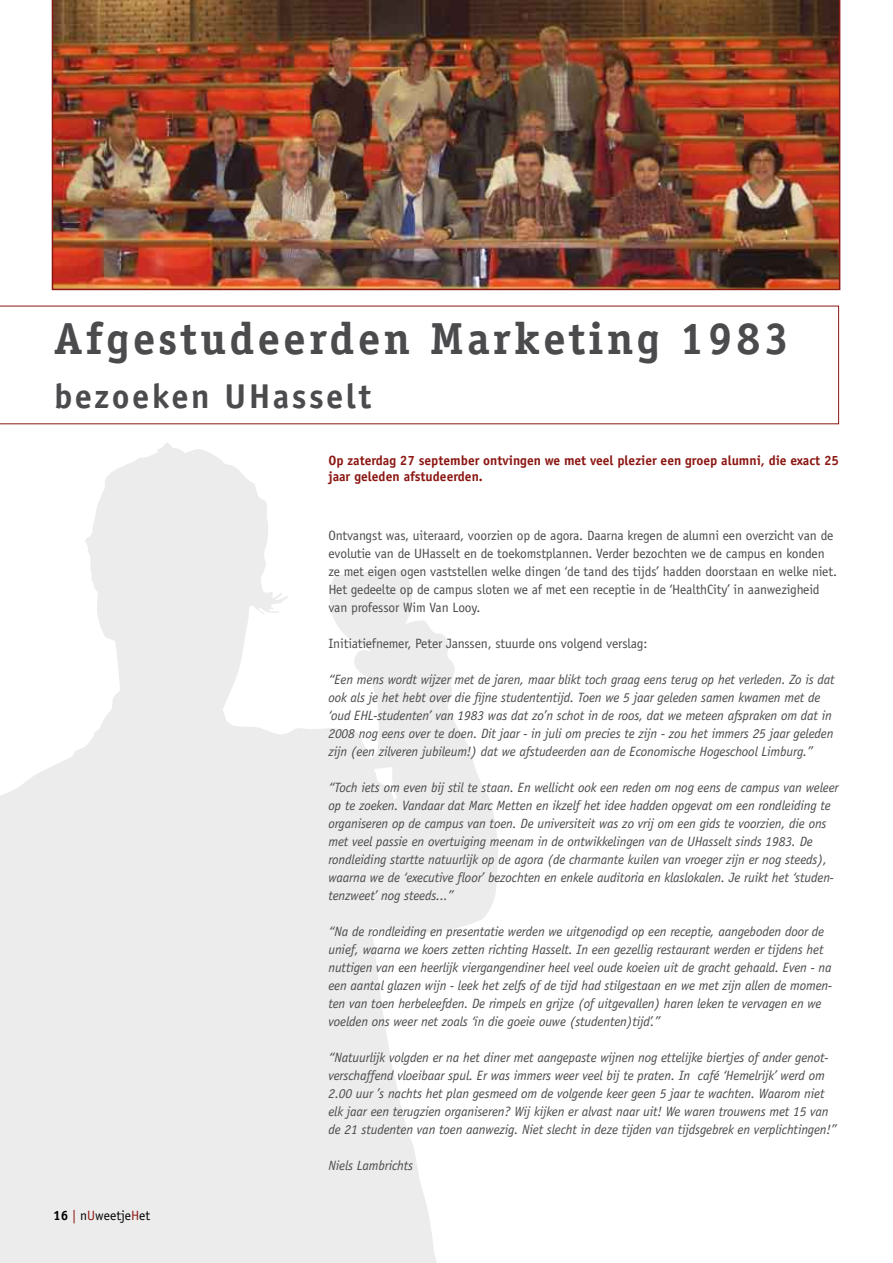
<style>
.page{position:relative;width:893px;height:1263px;background:#fff}
.page>*{position:absolute;margin:0;border:0;box-sizing:border-box;transform-origin:0 0}
.t1{font:700 45px "Officina Serif";letter-spacing:.07em;color:#4b4b4d}
.t2{font:700 34.5px "Officina Sans";letter-spacing:.07em;color:#4b4b4d}
.t3{font:italic 13.5px/18px "Officina Sans";letter-spacing:-.01em;color:#4b4b4d}
.t4{font:13.5px/18px "Officina Sans";letter-spacing:-.01em;color:#4b4b4d}
.t5{font:700 13.5px/16.5px "Officina Sans";color:#8b1713}
.t6{font:13.5px "Officina Sans";color:#000}
.s1{font-weight:700}
.s2{color:#8b1713}
</style>
<div class="page">
<svg style="left:0;top:443px;width:498px;height:820px;fill:#ececed"></svg>
<svg style="left:0;top:306px;width:839px;height:118px"></svg>
<img style="left:52px;top:0;width:788px;height:290px">
<h1 class="t1" style="left:54px;top:311px;width:736px">Afgestudeerden Marketing 1983</h1>
<h2 class="t2" style="left:54px;top:375px;width:319px">bezoeken UHasselt</h2>
<p class="t5" style="left:328px;top:452px;width:512px">Op zaterdag 27 september ontvingen we met veel plezier een groep alumni, die exact 25 jaar geleden afstudeerden.</p>
<p class="t6" style="left:53px;top:1207px;width:98px"><span class="s1">16</span> <span class="s2">|</span> n<span class="s2">U</span>weetje<span class="s2">H</span>et</p>
<p class="t4" style="left:328px;top:526px;width:510px">Ontvangst was, uiteraard, voorzien op de agora. Daarna kregen de alumni een overzicht van de evolutie van de UHasselt en de toekomstplannen. Verder bezochten we de campus en konden ze met eigen ogen vaststellen welke dingen ‘de tand des tijds’ hadden doorstaan en welke niet.<br>Het gedeelte op de campus sloten we af met een receptie in de ‘HealthCity’ in aanwezigheid van professor Wim Van Looy.</p>
<p class="t4" style="left:328px;top:634px;width:321px">Initiatiefnemer, Peter Janssen, stuurde ons volgend verslag:</p>
<p class="t3" style="left:328px;top:670px;width:508px">“Een mens wordt wijzer met de jaren, maar blikt toch graag eens terug op het verleden. Zo is dat ook als je het hebt over die fijne studententijd. Toen we 5 jaar geleden samen kwamen met de ‘oud EHL-studenten’ van 1983 was dat zo’n schot in de roos, dat we meteen afspraken om dat in 2008 nog eens over te doen. Dit jaar - in juli om precies te zijn - zou het immers 25 jaar geleden zijn (een zilveren jubileum!) dat we afstudeerden aan de Economische Hogeschool Limburg.”</p>
<p class="t3" style="left:328px;top:778px;width:512px">“Toch iets om even bij stil te staan. En wellicht ook een reden om nog eens de campus van weleer op te zoeken. Vandaar dat Marc Metten en ikzelf het idee hadden opgevat om een rondleiding te organiseren op de campus van toen. De universiteit was zo vrij om een gids te voorzien, die ons met veel passie en overtuiging meenam in de ontwikkelingen van de UHasselt sinds 1983. De rondleiding startte natuurlijk op de agora (de charmante kuilen van vroeger zijn er nog steeds), waarna we de ‘executive floor’ bezochten en enkele auditoria en klaslokalen. Je ruikt het ‘studen&shy;tenzweet’ nog steeds...”</p>
<p class="t3" style="left:328px;top:922px;width:505px">“Na de rondleiding en presentatie werden we uitgenodigd op een receptie, aangeboden door de unief, waarna we koers zetten richting Hasselt. In een gezellig restaurant werden er tijdens het nuttigen van een heerlijk viergangendiner heel veel oude koeien uit de gracht gehaald. Even - na een aantal glazen wijn - leek het zelfs of de tijd had stilgestaan en we met zijn allen de momen&shy;ten van toen herbeleefden. De rimpels en grijze (of uitgevallen) haren leken te vervagen en we voelden ons weer net zoals ‘in die goeie ouwe (studenten)tijd’.”</p>
<p class="t3" style="left:328px;top:1048px;width:510px">“Natuurlijk volgden er na het diner met aangepaste wijnen nog ettelijke biertjes of ander genot&shy;verschaffend vloeibaar spul. Er was immers weer veel bij te praten. In café ‘Hemelrijk’ werd om 2.00 uur ’s nachts het plan gesmeed om de volgende keer geen 5 jaar te wachten. Waarom niet elk jaar een terugzien organiseren? Wij kijken er alvast naar uit! We waren trouwens met 15 van de 21 studenten van toen aanwezig. Niet slecht in deze tijden van tijdsgebrek en verplichtingen!”</p>
<p class="t3" style="left:328px;top:1156px;width:86px">Niels Lambrichts</p>
</div>
